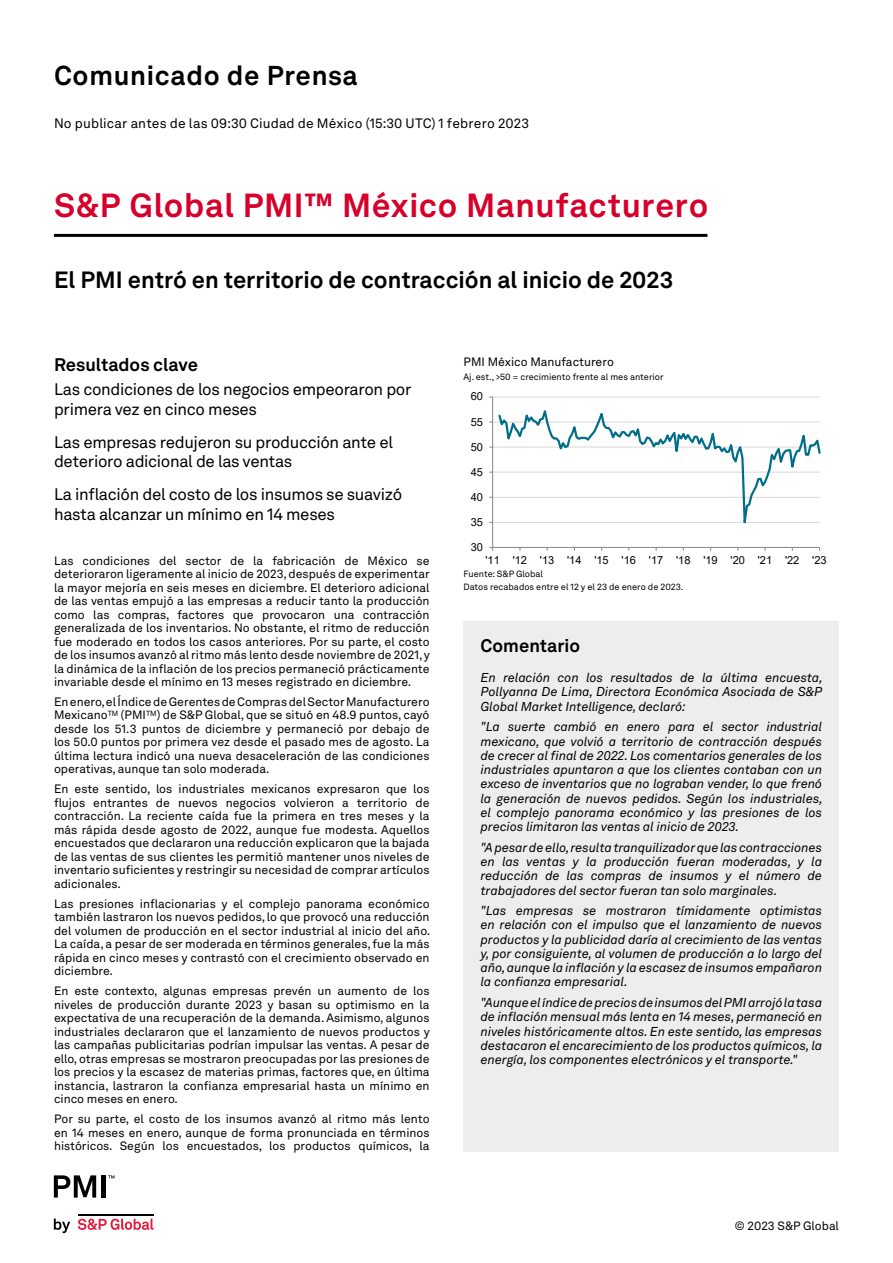
<style>
.page{position:relative;width:893px;height:1263px;background:#fff}
.page>*{position:absolute;margin:0;border:0;box-sizing:border-box;transform-origin:0 0}
.t1{font:700 33px "Akkurat LL";letter-spacing:.02em;color:#d6002a}
.t2{font:700 27px "Akkurat LL";letter-spacing:.025em;color:#000}
.t3{font:700 23.25px "Akkurat LL";color:#000}
.t4{font:700 18px "Akkurat LL";color:#000}
.t5{font:16.5px/19.8px "Akkurat LL";letter-spacing:-.02em;color:#000}
.t6{font:13.5px "Akkurat LL";letter-spacing:.01em;color:#000}
.t7{font:italic 12.75px/14.2px "Akkurat LL";color:#000;text-align:justify}
.t8{font:12px/13.5px "Akkurat LL";color:#000;text-align:justify}
.t9{font:11.1px "Arial";color:#000}
.t10{font:9px "Akkurat LL";color:#000}
</style>
<div class="page">
<hr style="left:493px;top:522px;width:327px;height:1px;background:#d9d9d9">
<hr style="left:493px;top:497px;width:327px;height:1px;background:#d9d9d9">
<hr style="left:493px;top:472px;width:327px;height:1px;background:#d9d9d9">
<hr style="left:493px;top:447px;width:327px;height:1px;background:#d9d9d9">
<hr style="left:493px;top:422px;width:327px;height:1px;background:#d9d9d9">
<hr style="left:493px;top:397px;width:327px;height:1px;background:#d9d9d9">
<hr style="left:492px;top:397px;width:1px;height:150px;background:#868686">
<hr style="left:493px;top:547px;width:327px;height:1px;background:#868686">
<svg style="left:497px;top:410px;width:323px;height:138px"></svg>
<hr style="left:54px;top:234px;width:653px;height:3px;background:#000">
<div style="left:464px;top:621px;width:375px;height:51px;background:#ededed"></div>
<div style="left:463px;top:672px;width:376px;height:480px;background:#ededed"></div>
<svg style="left:54px;top:1218px;width:16px;height:15px"></svg>
<svg style="left:78px;top:1218px;width:75px;height:12px"></svg>
<hr style="left:78px;top:1213px;width:75px;height:2px;background:#000">
<svg style="left:54px;top:1175px;width:42px;height:22px"></svg>
<div style="left:101px;top:1175px;width:5px;height:22px;background:#000"></div>
<svg style="left:108px;top:1175px;width:6px;height:3px"></svg>
<h2 class="t2" style="left:54px;top:55px;width:306px">Comunicado de Prensa</h2>
<p class="t6" style="left:54px;top:113px;width:476px">No publicar antes de las 09:30 Ciudad de México (15:30 UTC) 1 febrero 2023</p>
<h1 class="t1" style="left:54px;top:180px;width:656px">S&amp;P Global PMI™ México Manufacturero</h1>
<h3 class="t3" style="left:54px;top:261px;width:621px">El PMI entró en territorio de contracción al inicio de 2023</h3>
<h3 class="t4" style="left:54px;top:351px;width:146px">Resultados clave</h3>
<h3 class="t5" style="left:54px;top:379px;width:359px">Las condiciones de los negocios empeoraron por primera vez en cinco meses</h3>
<h3 class="t5" style="left:54px;top:431px;width:340px">Las empresas redujeron su producción ante el deterioro adicional de las ventas</h3>
<h3 class="t5" style="left:54px;top:483px;width:350px">La inflación del costo de los insumos se suavizó hasta alcanzar un mínimo en 14 meses</h3>
<p class="t8" style="left:54px;top:553px;width:377px">Las condiciones del sector de la fabricación de México se deterioraron ligeramente al inicio de 2023, después de experimentar la mayor mejoría en seis meses en diciembre. El deterioro adicional de las ventas empujó a las empresas a reducir tanto la producción como las compras, factores que provocaron una contracción generalizada de los inventarios. No obstante, el ritmo de reducción fue moderado en todos los casos anteriores. Por su parte, el costo de los insumos avanzó al ritmo más lento desde noviembre de 2021, y la dinámica de la inflación de los precios permaneció prácticamente invariable desde el mínimo en 13 meses registrado en diciembre.</p>
<p class="t8" style="left:54px;top:694px;width:377px">En enero, el Índice de Gerentes de Compras del Sector Manufacturero Mexicano<sup>TM</sup> (PMI<sup>TM</sup>) de S&amp;P Global, que se situó en 48.9 puntos, cayó desde los 51.3 puntos de diciembre y permaneció por debajo de los 50.0 puntos por primera vez desde el pasado mes de agosto. La última lectura indicó una nueva desaceleración de las condiciones operativas, aunque tan solo moderada.</p>
<p class="t8" style="left:54px;top:782px;width:377px">En este sentido, los industriales mexicanos expresaron que los flujos entrantes de nuevos negocios volvieron a territorio de contracción. La reciente caída fue la primera en tres meses y la más rápida desde agosto de 2022, aunque fue modesta. Aquellos encuestados que declararon una reducción explicaron que la bajada de las ventas de sus clientes les permitió mantener unos niveles de inventario suficientes y restringir su necesidad de comprar artículos adicionales.</p>
<p class="t8" style="left:54px;top:896px;width:378px">Las presiones inflacionarias y el complejo panorama económico también lastraron los nuevos pedidos, lo que provocó una reducción del volumen de producción en el sector industrial al inicio del año.<br>La caída, a pesar de ser moderada en términos generales, fue la más rápida en cinco meses y contrastó con el crecimiento observado en diciembre.</p>
<p class="t8" style="left:54px;top:983px;width:377px">En este contexto, algunas empresas prevén un aumento de los niveles de producción durante 2023 y basan su optimismo en la expectativa de una recuperación de la demanda. Asimismo, algunos industriales declararon que el lanzamiento de nuevos productos y las campañas publicitarias podrían impulsar las ventas. A pesar de ello, otras empresas se mostraron preocupadas por las presiones de los precios y la escasez de materias primas, factores que, en última instancia, lastraron la confianza empresarial hasta un mínimo en cinco meses en enero.</p>
<p class="t8" style="left:54px;top:1111px;width:377px">Por su parte, el costo de los insumos avanzó al ritmo más lento en 14 meses en enero, aunque de forma pronunciada en términos históricos. Según los encuestados, los productos químicos, la</p>
<p class="t8" style="left:463px;top:355px;width:152px">PMI México Manufacturero</p>
<p class="t10" style="left:463px;top:370px;width:202px">Aj. est., &gt;50 = crecimiento frente al mes anterior</p>
<p class="t9" style="left:471px;top:389px;width:14px">60</p>
<p class="t9" style="left:471px;top:414px;width:14px">55</p>
<p class="t9" style="left:471px;top:439px;width:14px">50</p>
<p class="t9" style="left:471px;top:464px;width:14px">45</p>
<p class="t9" style="left:471px;top:489px;width:14px">40</p>
<p class="t9" style="left:471px;top:514px;width:14px">35</p>
<p class="t9" style="left:471px;top:539px;width:14px">30</p>
<p class="t9" style="left:485px;top:553px;width:343px">'11 '12 '13 '14 '15 '16 '17 '18 '19 '20 '21 '22 '23</p>
<p class="t10" style="left:463px;top:567px;width:81px">Fuente: S&amp;P Global</p>
<p class="t10" style="left:463px;top:580px;width:221px">Datos recabados entre el 12 y el 23 de enero de 2023.</p>
<h3 class="t4" style="left:481px;top:632px;width:101px">Comentario</h3>
<p class="t7" style="left:480px;top:670px;width:344px">En relación con los resultados de la última encuesta, Pollyanna De Lima, Directora Económica Asociada de S&amp;P Global Market Intelligence, declaró:</p>
<p class="t7" style="left:480px;top:719px;width:344px">"La suerte cambió en enero para el sector industrial mexicano, que volvió a territorio de contracción después de crecer al final de 2022. Los comentarios generales de los industriales apuntaron a que los clientes contaban con un exceso de inventarios que no lograban vender, lo que frenó la generación de nuevos pedidos. Según los industriales, el complejo panorama económico y las presiones de los precios limitaron las ventas al inicio de 2023.</p>
<p class="t7" style="left:480px;top:839px;width:343px">"A pesar de ello, resulta tranquilizador que las contracciones en las ventas y la producción fueran moderadas, y la reducción de las compras de insumos y el número de trabajadores del sector fueran tan solo marginales.</p>
<p class="t7" style="left:480px;top:903px;width:343px">"Las empresas se mostraron tímidamente optimistas en relación con el impulso que el lanzamiento de nuevos productos y la publicidad daría al crecimiento de las ventas y, por consiguiente, al volumen de producción a lo largo del año, aunque la inflación y la escasez de insumos empañaron la confianza empresarial.</p>
<p class="t7" style="left:480px;top:995px;width:343px">"Aunque el índice de precios de insumos del PMI arrojó la tasa de inflación mensual más lenta en 14 meses, permaneció en niveles históricamente altos. En este sentido, las empresas destacaron el encarecimiento de los productos químicos, la energía, los componentes electrónicos y el transporte."</p>
<p class="t8" style="left:735px;top:1218px;width:106px">© 2023 S&amp;P Global</p>
</div>
